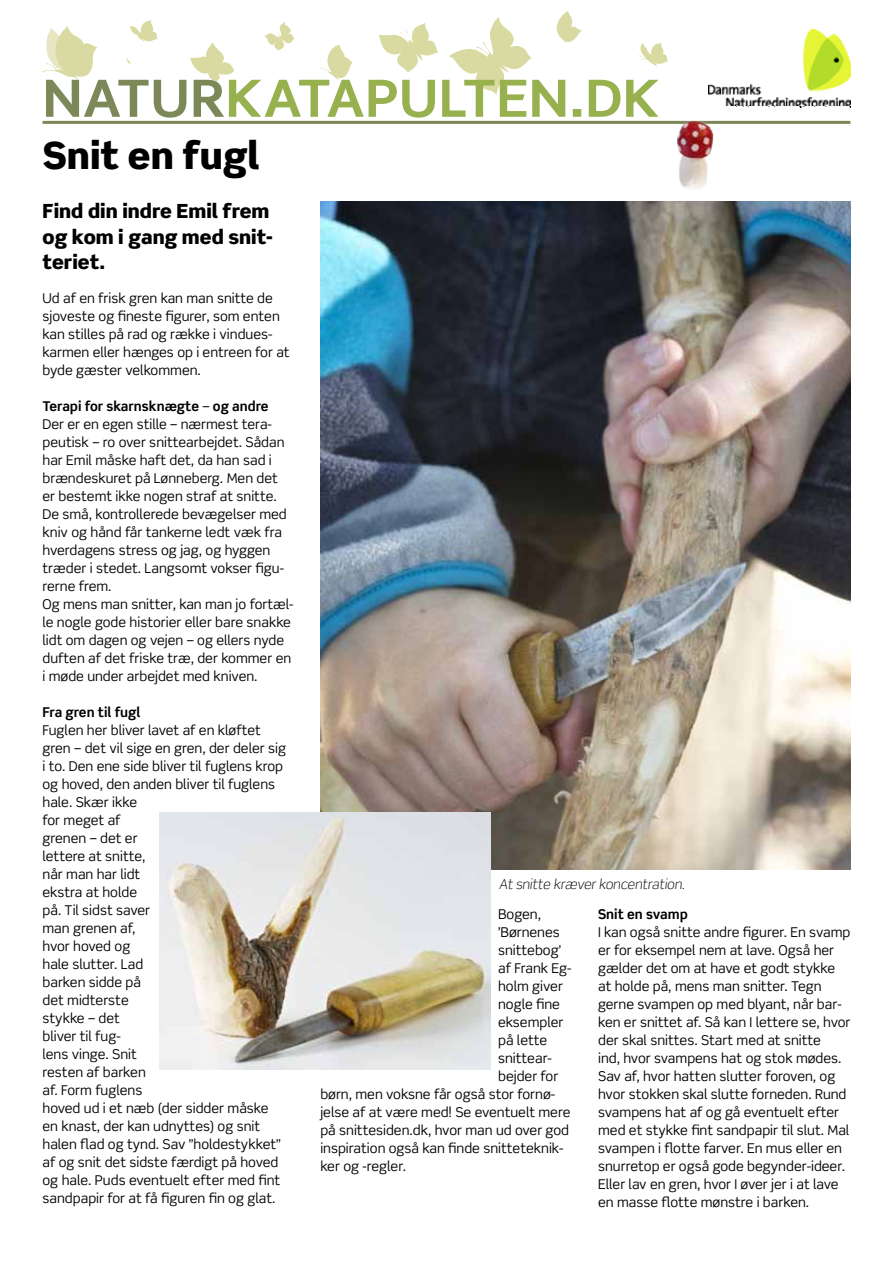
<style>
.page{position:relative;width:893px;height:1263px;background:#fff}
.page>*{position:absolute;margin:0;border:0;box-sizing:border-box;transform-origin:0 0}
.t1{font:700 51.3px "Scene";color:#97b14e;scale:1.07 1}
.t2{font:900 37.5px "Scene";color:#000}
.t3{font:900 19.5px/25.5px "Scene";color:#000}
.t4{font:13.5px/18px "Scene";color:#000}
.t5{font:italic 300 13.5px "Scene";color:#000}
.t6{font:700 13.5px "Scene";color:#000}
.s1{color:#7c8857}
.s2{font-weight:700}
</style>
<div class="page">
<img style="left:708px;top:30px;width:143px;height:77px">
<hr style="left:43px;top:121px;width:807px;height:3px;background:#7c8857">
<svg style="left:449px;top:17px;width:82px;height:78px"></svg>
<svg style="left:639px;top:43px;width:29px;height:24px"></svg>
<svg style="left:264px;top:21px;width:31px;height:30px"></svg>
<svg style="left:320px;top:45px;width:33px;height:36px"></svg>
<svg style="left:556px;top:11px;width:26px;height:31px"></svg>
<svg style="left:378px;top:23px;width:60px;height:49px"></svg>
<svg style="left:42px;top:26px;width:55px;height:54px"></svg>
<svg style="left:190px;top:43px;width:44px;height:38px"></svg>
<svg style="left:129px;top:20px;width:28px;height:22px"></svg>
<svg style="left:126px;top:58px;width:5px;height:7px"></svg>
<img style="left:320px;top:201px;width:530px;height:669px">
<img style="left:159px;top:812px;width:331px;height:257px">
<img style="left:665px;top:120px;width:59px;height:69px">
<h1 class="t1" style="left:43px;top:66px;width:578px"><span class="s1">NATUR</span>KATAPULTEN.DK</h1>
<h2 class="t2" style="left:43px;top:131px;width:218px">Snit en fugl</h2>
<h3 class="t3" style="left:43px;top:198px;width:232px">Find din indre Emil frem og kom i gang med snit&shy;teriet.</h3>
<p class="t4" style="left:43px;top:289px;width:249px">Ud af en frisk gren kan man snitte de sjoveste og fineste figurer, som enten kan stilles på rad og række i vindues&shy;karmen eller hænges op i entreen for at byde gæster velkommen.</p>
<p class="t4" style="left:43px;top:397px;width:252px"><span class="s2">Terapi for skarnsknægte</span> – <span class="s2">og andre </span>Der er en egen stille – nærmest tera&shy;peutisk – ro over snittearbejdet. Sådan har Emil måske haft det, da han sad i brændeskuret på Lønneberg. Men det er bestemt ikke nogen straf at snitte.<br>De små, kontrollerede bevægelser med kniv og hånd får tankerne ledt væk fra hverdagens stress og jag, og hyggen træder i stedet. Langsomt vokser figu&shy;rerne frem.<br>Og mens man snitter, kan man jo fortæl&shy;le nogle gode historier eller bare snakke lidt om dagen og vejen – og ellers nyde duften af det friske træ, der kommer en i møde under arbejdet med kniven.</p>
<p class="t6" style="left:43px;top:704px;width:99px">Fra gren til fugl</p>
<p class="t4" style="left:43px;top:721px;width:245px">Fuglen her bliver lavet af en kløftet gren – det vil sige en gren, der deler sig i to. Den ene side bliver til fuglens krop og hoved, den anden bliver til fuglens hale. Skær ikke<br>for meget af<br>grenen – det er<br>lettere at snitte,<br>når man har lidt<br>ekstra at holde<br>på. Til sidst saver<br>man grenen af,<br>hvor hoved og<br>hale slutter. Lad<br>barken sidde på<br>det midterste<br>stykke – det<br>bliver til fug-<br>lens vinge. Snit<br>resten af barken<br>af. Form fuglens<br>hoved ud i et næb (der sidder måske en knast, der kan udnyttes) og snit halen flad og tynd. Sav ”holdestykket” af og snit det sidste færdigt på hoved og hale. Puds eventuelt efter med fint sandpapir for at få figuren fin og glat.</p>
<p class="t5" style="left:499px;top:876px;width:187px">At snitte kræver koncentration.</p>
<p class="t4" style="left:498px;top:905px;width:44px">Bogen,</p>
<p class="t4" style="left:498px;top:923px;width:63px">’Børnenes</p>
<p class="t4" style="left:498px;top:941px;width:65px">snittebog’</p>
<p class="t4" style="left:498px;top:959px;width:75px">af Frank Eg-</p>
<p class="t4" style="left:498px;top:977px;width:66px">holm giver</p>
<p class="t4" style="left:498px;top:995px;width:63px">nogle fine</p>
<p class="t4" style="left:498px;top:1013px;width:67px">eksempler</p>
<p class="t4" style="left:498px;top:1031px;width:51px">på lette</p>
<p class="t4" style="left:498px;top:1049px;width:55px">snittear-</p>
<p class="t4" style="left:498px;top:1067px;width:62px">bejder for</p>
<p class="t4" style="left:320px;top:1085px;width:236px">børn, men voksne får også stor fornø-</p>
<p class="t4" style="left:320px;top:1103px;width:252px">jelse af at være med! Se eventuelt mere</p>
<p class="t4" style="left:320px;top:1121px;width:250px">på snittesiden.dk, hvor man ud over god</p>
<p class="t4" style="left:320px;top:1139px;width:245px">inspiration også kan finde snitteteknik-</p>
<p class="t4" style="left:320px;top:1157px;width:87px">ker og -regler.</p>
<p class="t6" style="left:598px;top:905px;width:91px">Snit en svamp</p>
<p class="t4" style="left:598px;top:923px;width:254px">I kan også snitte andre figurer. En svamp er for eksempel nem at lave. Også her gælder det om at have et godt stykke at holde på, mens man snitter. Tegn gerne svampen op med blyant, når bar&shy;ken er snittet af. Så kan I lettere se, hvor der skal snittes. Start med at snitte<br>ind, hvor svampens hat og stok mødes.<br>Sav af, hvor hatten slutter foroven, og hvor stokken skal slutte forneden. Rund svampens hat af og gå eventuelt efter med et stykke fint sandpapir til slut. Mal svampen i flotte farver. En mus eller en snurretop er også gode begynder-ideer.<br>Eller lav en gren, hvor I øver jer i at lave en masse flotte mønstre i barken.</p>
</div>
